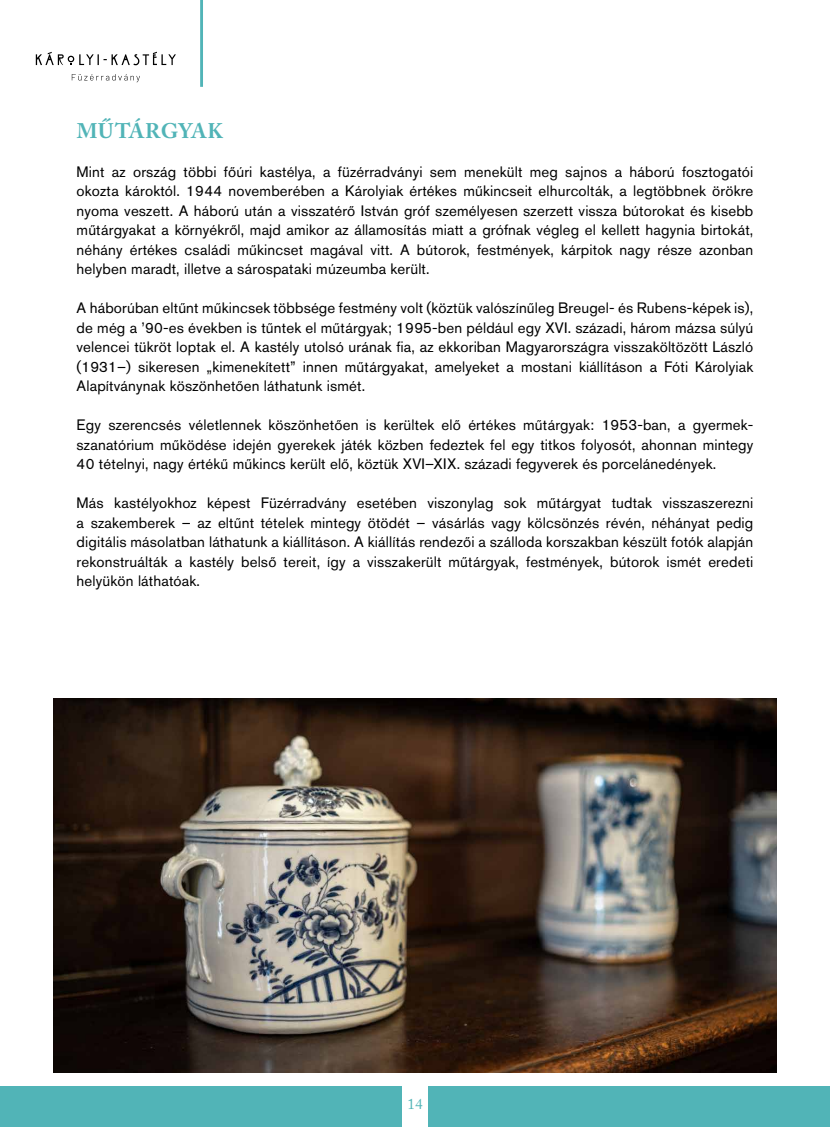
<style>
.page{position:relative;width:830px;height:1127px;background:#fff}
.page>*{position:absolute;margin:0;border:0;box-sizing:border-box;transform-origin:0 0}
.t1{font:700 21px "Adobe Caslon Pro";letter-spacing:.035em;color:#51b4b7}
.t2{font:15px/19.5px "Akzidenz Grotesk Pro";letter-spacing:.01em;color:#000;text-align:justify}
.t3{font:15px "Adobe Caslon Pro";color:#51b4b7}
</style>
<div class="page">
<img style="left:53px;top:699px;width:723px;height:374px">
<div style="left:0;top:1086px;width:829px;height:41px;background:#51b4b7"></div>
<div style="left:402px;top:1084px;width:25px;height:43px;background:#fff"></div>
<hr style="left:200px;top:0;width:3px;height:87px;background:#51b4b7">
<svg style="left:72px;top:74px;width:68px;height:8px"></svg>
<svg style="left:36px;top:52px;width:140px;height:13px"></svg>
<h1 class="t1" style="left:77px;top:118px;width:148px">MŰTÁRGYAK</h1>
<p class="t2" style="left:77px;top:162px;width:678px">Mint az ország többi főúri kastélya, a füzérradványi sem menekült meg sajnos a háború fosztogatói okozta károktól. 1944 novemberében a Károlyiak értékes műkincseit elhurcolták, a legtöbbnek örökre nyoma veszett. A háború után a visszatérő István gróf személyesen szerzett vissza bútorokat és kisebb műtárgyakat a környékről, majd amikor az államosítás miatt a grófnak végleg el kellett hagynia birtokát, néhány értékes családi műkincset magával vitt. A bútorok, festmények, kárpitok nagy része azonban helyben maradt, illetve a sárospataki múzeumba került.</p>
<p class="t2" style="left:77px;top:298px;width:678px">A háborúban eltűnt műkincsek többsége festmény volt (köztük valószínűleg Breugel- és Rubens-képek is), de még a ’90-es években is tűntek el műtárgyak; 1995-ben például egy XVI. századi, három mázsa súlyú velencei tükröt loptak el. A kastély utolsó urának fia, az ekkoriban Magyarországra visszaköltözött László (1931–) sikeresen „kimenekített” innen műtárgyakat, amelyeket a mostani kiállításon a Fóti Károlyiak Alapítványnak köszönhetően láthatunk ismét.</p>
<p class="t2" style="left:77px;top:415px;width:678px">Egy szerencsés véletlennek köszönhetően is kerültek elő értékes műtárgyak: 1953-ban, a gyermek&shy;szanatórium működése idején gyerekek játék közben fedeztek fel egy titkos folyosót, ahonnan mintegy 40 tételnyi, nagy értékű műkincs került elő, köztük XVI–XIX. századi fegyverek és porcelánedények.</p>
<p class="t2" style="left:77px;top:493px;width:678px">Más kastélyokhoz képest Füzérradvány esetében viszonylag sok műtárgyat tudtak visszaszerezni a szakemberek – az eltűnt tételek mintegy ötödét – vásárlás vagy kölcsönzés révén, néhányat pedig digitális másolatban láthatunk a kiállításon. A kiállítás rendezői a szálloda korszakban készült fotók alapján rekonstruálták a kastély belső tereit, így a visszakerült műtárgyak, festmények, bútorok ismét eredeti helyükön láthatóak.</p>
<p class="t3" style="left:407px;top:1095px;width:16px">14</p>
</div>
